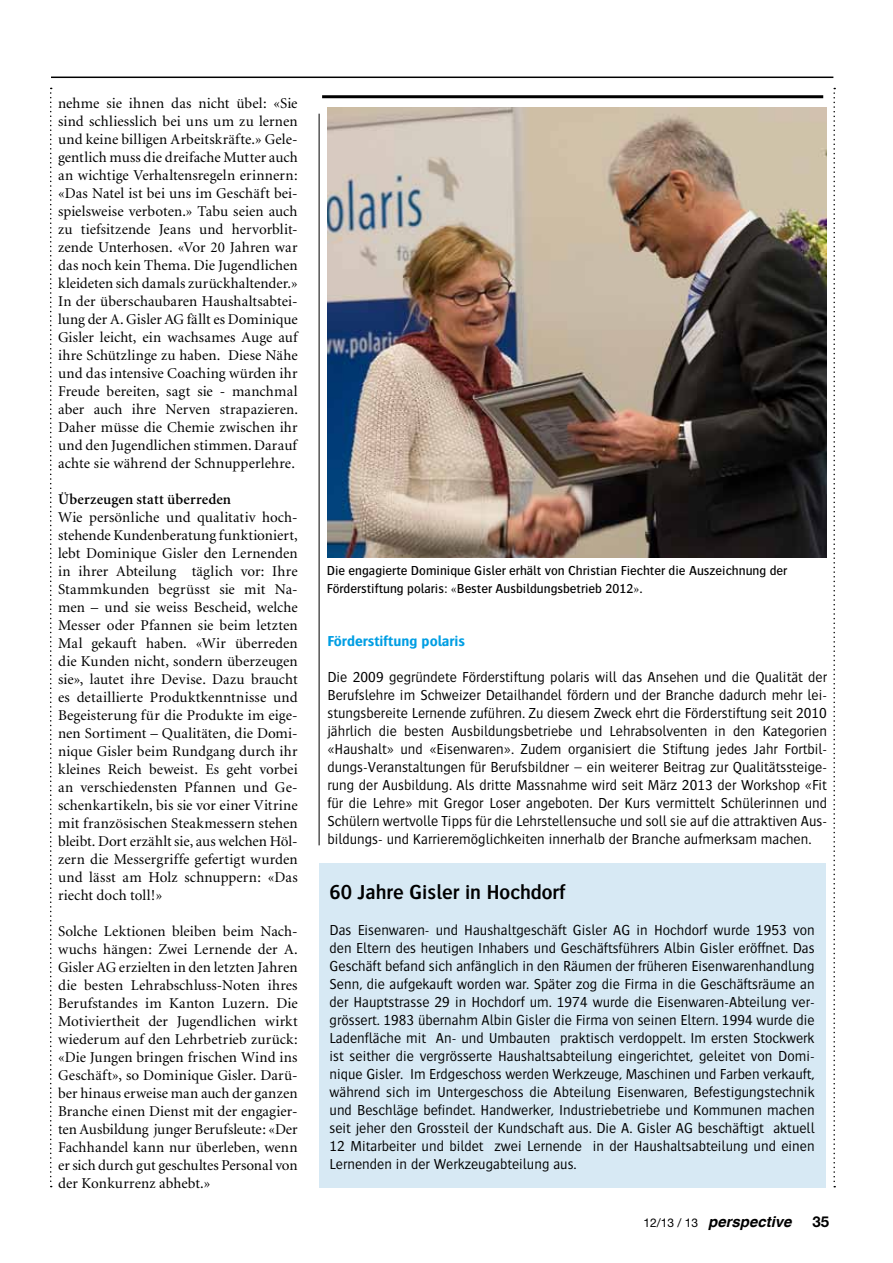
<style>
.page{position:relative;width:893px;height:1263px;background:#fff}
.page>*{position:absolute;margin:0;border:0;box-sizing:border-box;transform-origin:0 0}
.t1{font:600 21px "Bosis";color:#000}
.t2{font:15px/18px "Minion";letter-spacing:.005em;color:#000;text-align:justify}
.t3{font:300 15px/18px "Bosis";color:#000;text-align:justify}
.t4{font:600 15px "Minion";letter-spacing:.01em;color:#000}
.t5{font:700 15px "Bosis";color:#009ee3}
.t6{font:italic 700 15px "Helvetica";color:#000}
.t7{font:700 15px "Helvetica Neue LT Std";color:#000}
.t8{font:500 13.5px/18px "Bosis";color:#000}
.s1{font-family:"Minion";font-weight:400}
.s2{font-family:"Helvetica Neue LT Std";font-weight:400;font-style:normal;font-size:12px}
</style>
<div class="page">
<hr style="left:51px;top:77px;width:782px;height:1px;background:#000">
<div style="left:319px;top:863px;width:507px;height:324px;background:#d7e9f4"></div>
<img style="left:327px;top:107px;width:499px;height:450px">
<hr style="left:319px;top:114px;width:1px;height:731px;background:#000">
<hr style="left:322px;top:95px;width:501px;height:3px;background:#000">
<svg style="left:50px;top:88px;width:2px;height:1099px"></svg>
<svg style="left:833px;top:88px;width:2px;height:1099px"></svg>
<p class="t2" style="left:58px;top:95px;width:241px">nehme sie ihnen das nicht übel: «Sie sind schliesslich bei uns um zu lernen und keine billigen Arbeitskräfte.» Gele&shy;gentlich muss die dreifache Mutter auch an wichtige Verhaltensregeln erinnern: «Das Natel ist bei uns im Geschäft bei&shy;spielsweise verboten.» Tabu seien auch zu tiefsitzende Jeans und hervorblit&shy;zende Unterhosen. «Vor 20 Jahren war das noch kein Thema. Die Jugendlichen kleideten sich damals zurückhaltender.» In der überschaubaren Haushaltsabtei&shy;lung der A. Gisler AG fällt es Dominique Gisler leicht, ein wachsames Auge auf ihre Schützlinge zu haben. Diese Nähe und das intensive Coaching würden ihr Freude bereiten, sagt sie - manchmal aber auch ihre Nerven strapazieren.<br>Daher müsse die Chemie zwischen ihr und den Jugendlichen stimmen. Darauf achte sie während der Schnupperlehre.</p>
<p class="t4" style="left:58px;top:491px;width:175px">Überzeugen statt überreden</p>
<p class="t2" style="left:58px;top:509px;width:241px">Wie persönliche und qualitativ hoch&shy;stehende Kundenberatung funktioniert, lebt Dominique Gisler den Lernenden in ihrer Abteilung täglich vor: Ihre Stammkunden begrüsst sie mit Na&shy;men – und sie weiss Bescheid, welche Messer oder Pfannen sie beim letzten Mal gekauft haben. «Wir überreden die Kunden nicht, sondern überzeugen sie», lautet ihre Devise. Dazu braucht es detaillierte Produktkenntnisse und Begeisterung für die Produkte im eige&shy;nen Sortiment – Qualitäten, die Domi&shy;nique Gisler beim Rundgang durch ihr kleines Reich beweist. Es geht vorbei an verschiedensten Pfannen und Ge&shy;schenkartikeln, bis sie vor einer Vitrine mit französischen Steakmessern stehen bleibt. Dort erzählt sie, aus welchen Höl&shy;zern die Messergriffe gefertigt wurden und lässt am Holz schnuppern: «Das riecht doch toll!»</p>
<p class="t2" style="left:58px;top:923px;width:241px">Solche Lektionen bleiben beim Nach&shy;wuchs hängen: Zwei Lernende der A.<br>Gisler AG erzielten in den letzten Jahren die besten Lehrabschluss-Noten ihres Berufstandes im Kanton Luzern. Die Motiviertheit der Jugendlichen wirkt wiederum auf den Lehrbetrieb zurück: «Die Jungen bringen frischen Wind ins Geschäft», so Dominique Gisler. Darü&shy;ber hinaus erweise man auch der ganzen Branche einen Dienst mit der engagier&shy;ten Ausbildung junger Berufsleute: «Der Fachhandel kann nur überleben, wenn er sich durch gut geschultes Personal von der Konkurrenz abhebt.»</p>
<p class="t8" style="left:327px;top:561px;width:462px">Die engagierte Dominique Gisler erhält von Christian Fiechter die Auszeichnung der<br>Förderstiftung polaris: <span class="s1">«</span>Bester Ausbildungsbetrieb 2012<span class="s1">»</span>.</p>
<p class="t5" style="left:327px;top:633px;width:139px">Förderstiftung polaris</p>
<p class="t3" style="left:327px;top:668px;width:501px">Die 2009 gegründete Förderstiftung polaris will das Ansehen und die Qualität der Berufslehre im Schweizer Detailhandel fördern und der Branche dadurch mehr lei&shy;stungsbereite Lernende zuführen. Zu diesem Zweck ehrt die Förderstiftung seit 2010 jährlich die besten Ausbildungsbetriebe und Lehrabsolventen in den Kategorien «Haushalt» und «Eisenwaren». Zudem organisiert die Stiftung jedes Jahr Fortbil&shy;dungs-Veranstaltungen für Berufsbildner – ein weiterer Beitrag zur Qualitätssteige&shy;rung der Ausbildung. Als dritte Massnahme wird seit März 2013 der Workshop «Fit für die Lehre» mit Gregor Loser angeboten. Der Kurs vermittelt Schülerinnen und Schülern wertvolle Tipps für die Lehrstellensuche und soll sie auf die attraktiven Aus&shy;bildungs- und Karrieremöglichkeiten innerhalb der Branche aufmerksam machen.</p>
<h1 class="t1" style="left:330px;top:881px;width:238px">60 Jahre Gisler in Hochdorf</h1>
<p class="t3" style="left:330px;top:921px;width:487px">Das Eisenwaren- und Haushaltgeschäft Gisler AG in Hochdorf wurde 1953 von den Eltern des heutigen Inhabers und Geschäftsführers Albin Gisler eröffnet. Das Geschäft befand sich anfänglich in den Räumen der früheren Eisenwarenhandlung Senn, die aufgekauft worden war. Später zog die Firma in die Geschäftsräume an der Hauptstrasse 29 in Hochdorf um. 1974 wurde die Eisenwaren-Abteilung ver&shy;grössert. 1983 übernahm Albin Gisler die Firma von seinen Eltern. 1994 wurde die Ladenfläche mit An- und Umbauten praktisch verdoppelt. Im ersten Stockwerk ist seither die vergrösserte Haushaltsabteilung eingerichtet, geleitet von Domi&shy;nique Gisler. Im Erdgeschoss werden Werkzeuge, Maschinen und Farben verkauft, während sich im Untergeschoss die Abteilung Eisenwaren, Befestigungstechnik und Beschläge befindet. Handwerker, Industriebetriebe und Kommunen machen seit jeher den Grossteil der Kundschaft aus. Die A. Gisler AG beschäftigt aktuell 12 Mitarbeiter und bildet zwei Lernende in der Haushaltsabteilung und einen Lernenden in der Werkzeugabteilung aus.</p>
<p class="t6" style="left:643px;top:1213px;width:150px"><span class="s2">12/13 / 13</span> perspective</p>
<p class="t7" style="left:812px;top:1212px;width:18px">35</p>
</div>
